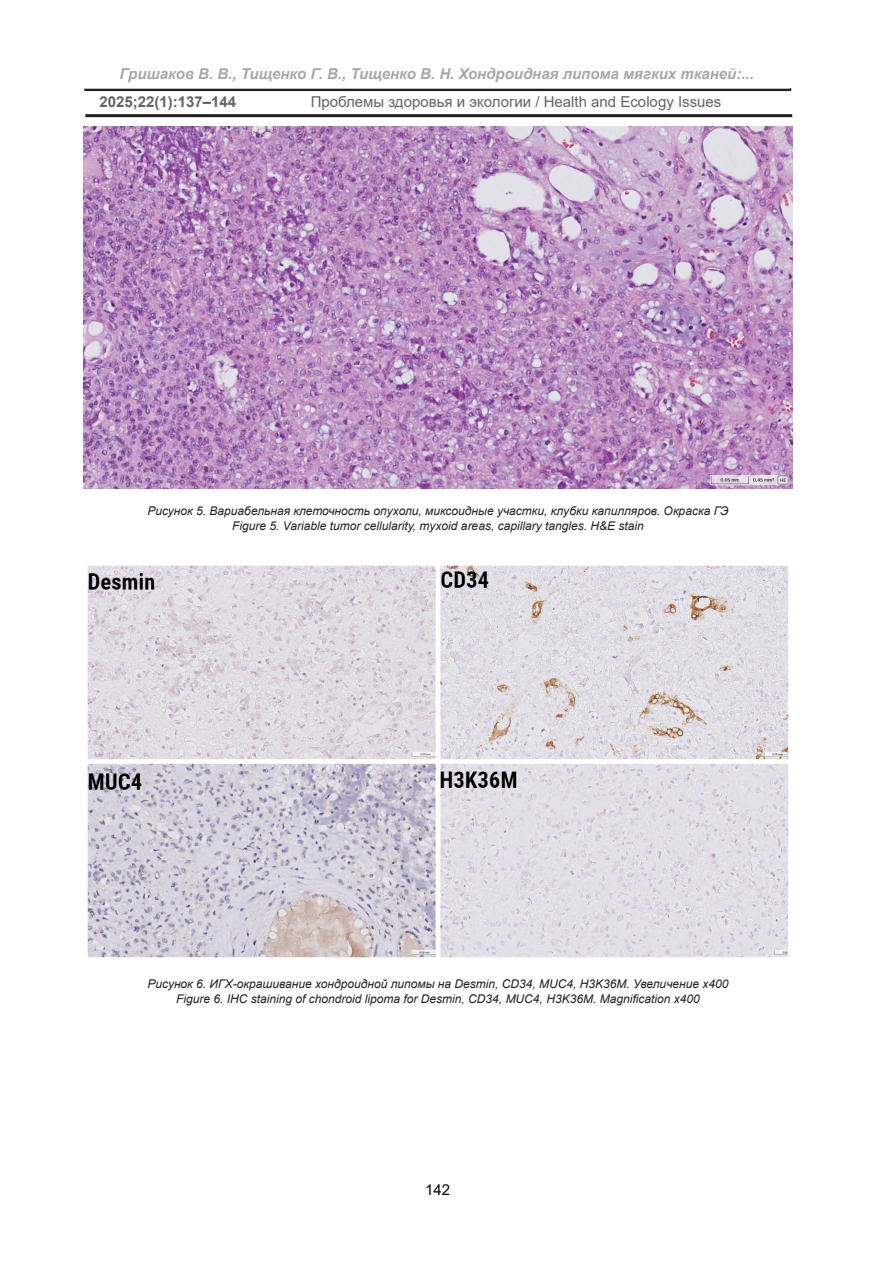
<style>
.page{position:relative;width:893px;height:1263px;background:#fff}
.page>*{position:absolute;margin:0;border:0;box-sizing:border-box;transform-origin:0 0}
.t1{font:italic 700 15px "Arial";color:#808285}
.t2{font:15px "Arial";color:#231f20}
.t3{font:700 15px "Arial";color:#231f20}
.t4{font:15px "Arial";color:#000}
.t5{font:italic 12px/14.4px "Arial";color:#231f20;text-align:center}
</style>
<div class="page">
<hr style="left:85px;top:114px;width:707px;height:3px;background:#231f20">
<hr style="left:84px;top:88px;width:707px;height:3px;background:#231f20">
<div style="left:84px;top:61px;width:706px;height:28px;background:#fff"></div>
<img style="left:84px;top:126px;width:708px;height:362px">
<img style="left:87px;top:565px;width:702px;height:393px">
<p class="t1" style="left:119px;top:64px;width:636px">Гришаков В. В., Тищенко Г. В., Тищенко В. Н. Хондроидная липома мягких тканей:...</p>
<p class="t3" style="left:99px;top:91px;width:138px">2025;22(1):137–144</p>
<p class="t2" style="left:311px;top:91px;width:412px">Проблемы здоровья и экологии / Health and Ecology Issues</p>
<p class="t5" style="left:147px;top:504px;width:583px">Рисунок 5. Вариабельная клеточность опухоли, миксоидные участки, клубки капилляров. Окраска ГЭ<br>Figure 5. Variable tumor cellularity, myxoid areas, capillary tangles. H&amp;E stain</p>
<p class="t5" style="left:147px;top:977px;width:583px">Рисунок 6. ИГХ-окрашивание хондроидной липомы на Desmin, CD34, MUC4, H3K36M. Увеличение х400<br>Figure 6. IHC staining of chondroid lipoma for Desmin, CD34, MUC4, H3K36M. Magnification x400</p>
<p class="t4" style="left:425px;top:1179px;width:27px">142</p>
</div>
